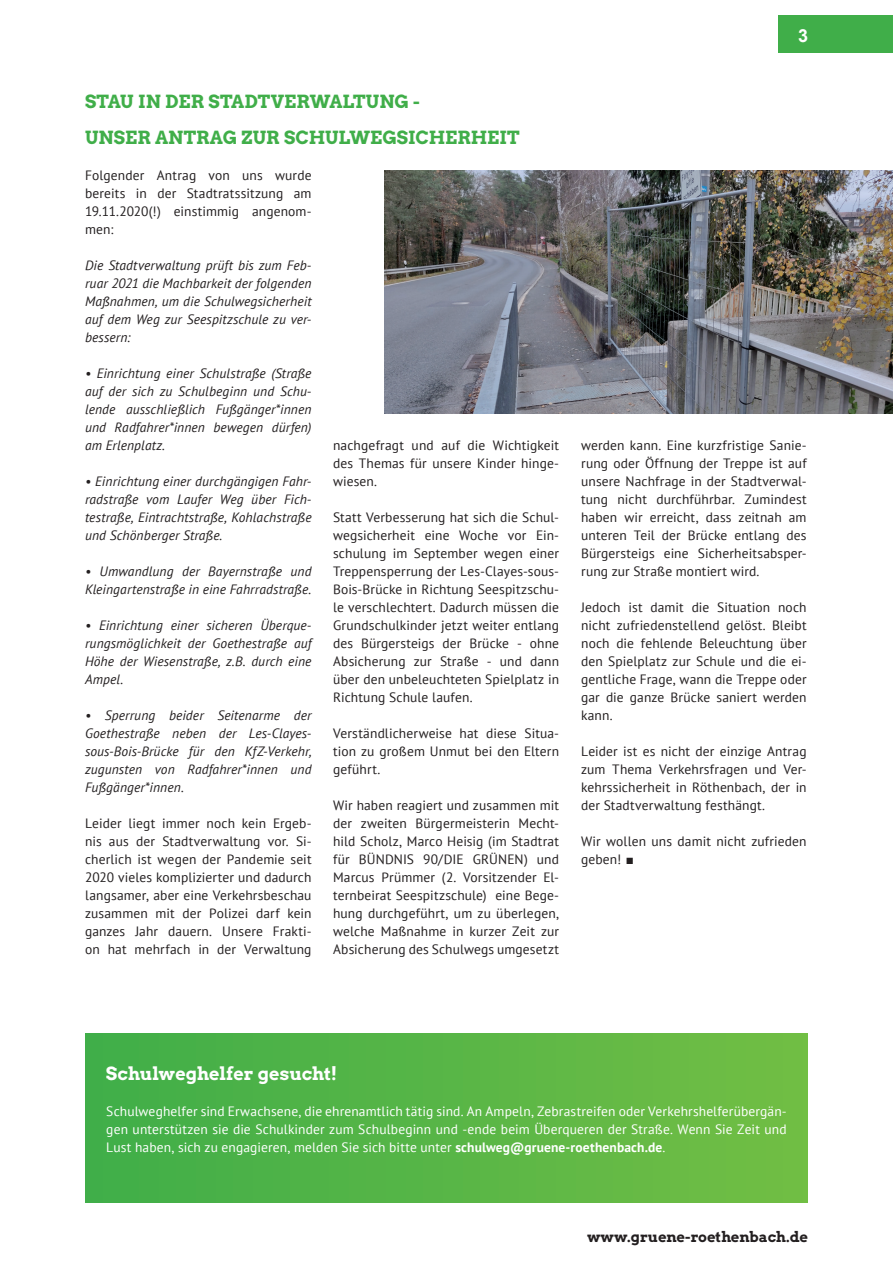
<style>
.page{position:relative;width:893px;height:1263px;background:#fff}
.page>*{position:absolute;margin:0;border:0;box-sizing:border-box;transform-origin:0 0}
.t1{font:18px/36px "Arvo Gruen";color:#40ae49}
.t2{font:18px "Arvo Gr 00 F Cn";color:#fff}
.t3{font:700 18px "Arial";color:#fff}
.t4{font:14.55px "Arvo Gruen";color:#231f20}
.t5{font:13.5px/18px "PT Sans";letter-spacing:.01em;color:#231f20;text-align:justify}
.t6{font:italic 13.5px/18px "PT Sans";letter-spacing:.01em;color:#231f20;text-align:justify}
.t7{font:13.5px/18px "PT Sans";letter-spacing:.01em;color:#fff;text-align:justify}
.s1{font-family:"Arial";font-weight:900}
.s2{font-weight:700}
</style>
<div class="page">
<div style="left:778px;top:16px;width:115px;height:37px;background:#40ae49"></div>
<div style="left:85px;top:1033px;width:723px;height:169px;background:linear-gradient(to right,#3fae49,#72be44)"></div>
<img style="left:385px;top:170px;width:508px;height:243px">
<h1 class="t1" style="left:85px;top:83px;width:436px">STAU IN DER STADTVERWALTUNG -<br>UNSER ANTRAG ZUR SCHULWEGSICHERHEIT</h1>
<p class="t5" style="left:85px;top:166px;width:228px">Folgender Antrag von uns wurde bereits in der Stadtratssitzung am 19.11.2020(!) einstimmig angenom&shy;men:</p>
<p class="t6" style="left:85px;top:256px;width:228px">Die Stadtverwaltung prüft bis zum Feb&shy;ruar 2021 die Machbarkeit der folgenden Maßnahmen, um die Schulwegsicherheit auf dem Weg zur Seespitzschule zu ver&shy;bessern:</p>
<p class="t6" style="left:85px;top:364px;width:228px">• Einrichtung einer Schulstraße (Straße auf der sich zu Schulbeginn und Schu&shy;lende ausschließlich Fußgänger*innen und Radfahrer*innen bewegen dürfen) am Erlenplatz.</p>
<p class="t6" style="left:85px;top:472px;width:228px">• Einrichtung einer durchgängigen Fahr&shy;radstraße vom Laufer Weg über Fich&shy;testraße, Eintrachtstraße, Kohlachstraße und Schönberger Straße.</p>
<p class="t6" style="left:85px;top:562px;width:228px">• Umwandlung der Bayernstraße und<br>Kleingartenstraße in eine Fahrradstraße.</p>
<p class="t6" style="left:85px;top:616px;width:228px">• Einrichtung einer sicheren Überque&shy;rungsmöglichkeit der Goethestraße auf Höhe der Wiesenstraße, z.B. durch eine Ampel.</p>
<p class="t6" style="left:85px;top:706px;width:228px">• Sperrung beider Seitenarme der Goethestraße neben der Les-Clayes&shy;sous-Bois-Brücke für den KfZ-Verkehr, zugunsten von Radfahrer*innen und Fußgänger*innen.</p>
<p class="t5" style="left:85px;top:814px;width:228px">Leider liegt immer noch kein Ergeb&shy;nis aus der Stadtverwaltung vor. Si&shy;cherlich ist wegen der Pandemie seit 2020 vieles komplizierter und dadurch langsamer, aber eine Verkehrsbeschau zusammen mit der Polizei darf kein ganzes Jahr dauern. Unsere Frakti&shy;on hat mehrfach in der Verwaltung</p>
<p class="t5" style="left:333px;top:436px;width:227px">nachgefragt und auf die Wichtigkeit des Themas für unsere Kinder hinge&shy;wiesen.</p>
<p class="t5" style="left:333px;top:508px;width:227px">Statt Verbesserung hat sich die Schul&shy;wegsicherheit eine Woche vor Ein&shy;schulung im September wegen einer Treppensperrung der Les-Clayes-sous-Bois-Brücke in Richtung Seespitzschu&shy;le verschlechtert. Dadurch müssen die Grundschulkinder jetzt weiter entlang des Bürgersteigs der Brücke - ohne Absicherung zur Straße - und dann über den unbeleuchteten Spielplatz in Richtung Schule laufen.</p>
<p class="t5" style="left:333px;top:724px;width:227px">Verständlicherweise hat diese Situa&shy;tion zu großem Unmut bei den Eltern geführt.</p>
<p class="t5" style="left:333px;top:796px;width:227px">Wir haben reagiert und zusammen mit der zweiten Bürgermeisterin Mecht&shy;hild Scholz, Marco Heisig (im Stadtrat für BÜNDNIS 90/DIE GRÜNEN) und Marcus Prümmer (2. Vorsitzender El&shy;ternbeirat Seespitzschule) eine Bege&shy;hung durchgeführt, um zu überlegen, welche Maßnahme in kurzer Zeit zur Absicherung des Schulwegs umgesetzt</p>
<h1 class="t3" style="left:798px;top:23px;width:12px">3</h1>
<p class="t5" style="left:581px;top:436px;width:227px">werden kann. Eine kurzfristige Sanie&shy;rung oder Öffnung der Treppe ist auf unsere Nachfrage in der Stadtverwal&shy;tung nicht durchführbar. Zumindest haben wir erreicht, dass zeitnah am unteren Teil der Brücke entlang des Bürgersteigs eine Sicherheitsabsper&shy;rung zur Straße montiert wird.</p>
<p class="t5" style="left:581px;top:598px;width:227px">Jedoch ist damit die Situation noch nicht zufriedenstellend gelöst. Bleibt noch die fehlende Beleuchtung über den Spielplatz zur Schule und die ei&shy;gentliche Frage, wann die Treppe oder gar die ganze Brücke saniert werden kann.</p>
<p class="t5" style="left:581px;top:742px;width:227px">Leider ist es nicht der einzige Antrag zum Thema Verkehrsfragen und Ver&shy;kehrssicherheit in Röthenbach, der in der Stadtverwaltung festhängt.</p>
<p class="t5" style="left:581px;top:832px;width:227px">Wir wollen uns damit nicht zufrieden geben! <span class="s1">■</span></p>
<h1 class="t2" style="left:106px;top:1061px;width:232px">Schulweghelfer gesucht!</h1>
<p class="t7" style="left:106px;top:1102px;width:682px">Schulweghelfer sind Erwachsene, die ehrenamtlich tätig sind. An Ampeln, Zebrastreifen oder Verkehrshelferübergän&shy;gen unterstützen sie die Schulkinder zum Schulbeginn und -ende beim Überqueren der Straße. Wenn Sie Zeit und Lust haben, sich zu engagieren, melden Sie sich bitte unter <span class="s2">schulweg@gruene-roethenbach.de</span>.</p>
<p class="t4" style="left:587px;top:1227px;width:222px">www.gruene-roethenbach.de</p>
</div>
